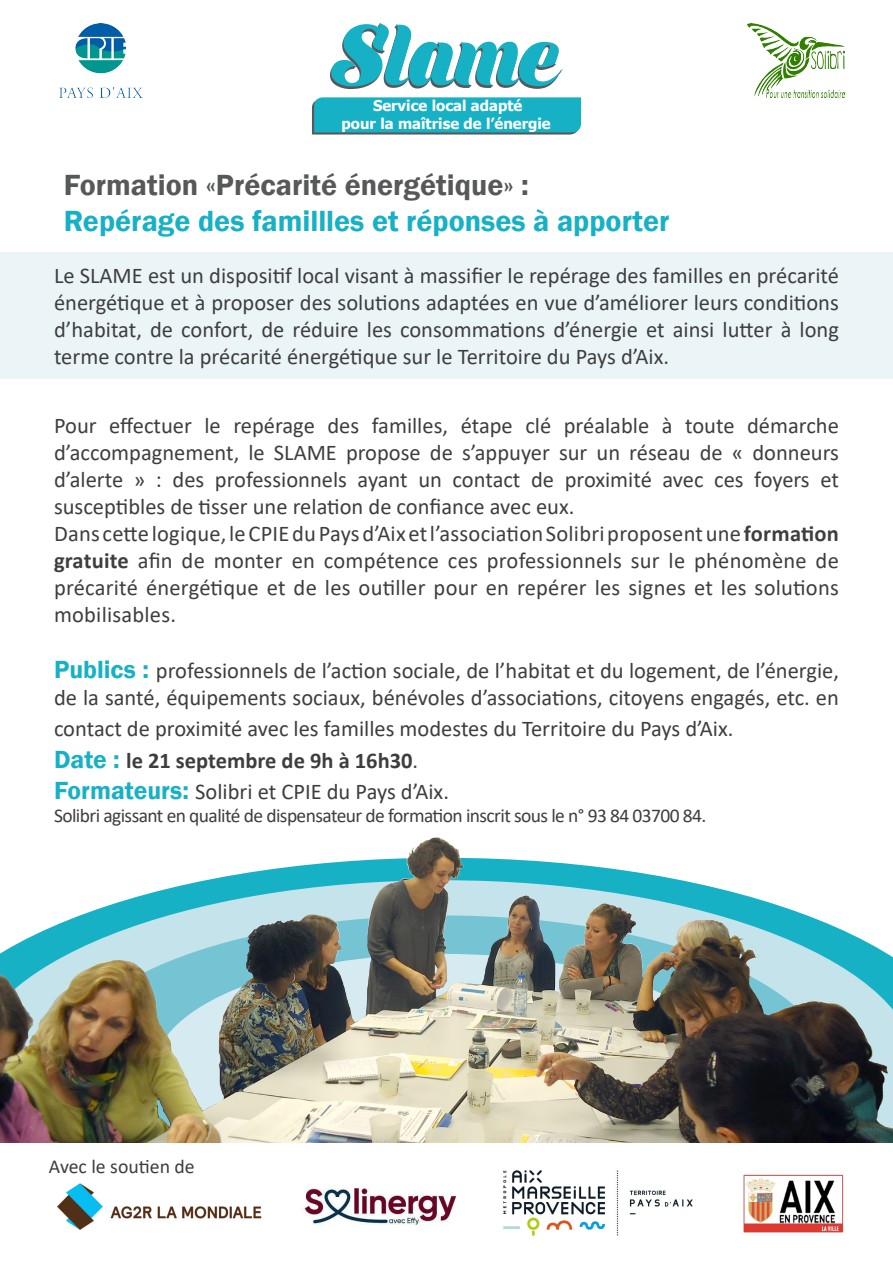
<style>
.page{position:relative;width:893px;height:1263px;background:#fff}
.page>*{position:absolute;margin:0;border:0;box-sizing:border-box;transform-origin:0 0}
.t1{font:600 30px "Franklin Gothic";color:#17b1c6}
.t2{font:600 30px "Franklin Gothic";color:#57585a}
.t3{font:22.5px/27px "Calibri";color:#3e3e3f;text-align:justify}
.t4{font:700 22.5px "Calibri";color:#3e3e3f}
.t5{font:19.8px "Calibri";color:#3e3e3f}
.t6{font:19.5px "Calibri";letter-spacing:-.03em;color:#3e3e3f}
.t7{font:700 14.85px "Tahoma";color:#fff}
.s1{font-weight:700}
.s2{font-family:"Franklin Gothic";font-weight:600;font-size:25.5px;color:#17b1c6}
.s3{font-weight:400}
</style>
<div class="page">
<img style="left:0;top:837px;width:893px;height:306px">
<img style="left:747px;top:23px;width:97px;height:75px">
<svg style="left:312px;top:97px;width:269px;height:38px;background:#21adc0"></svg>
<svg style="left:330px;top:23px;width:233px;height:66px"></svg>
<img style="left:60px;top:23px;width:82px;height:75px">
<div style="left:0;top:252px;width:893px;height:127px;background:#ebf5f8"></div>
<img style="left:743px;top:1174px;width:101px;height:59px">
<img style="left:57px;top:1183px;width:205px;height:47px">
<img style="left:503px;top:1170px;width:190px;height:66px">
<img style="left:303px;top:1188px;width:153px;height:37px">
<p class="t7" style="left:373px;top:96px;width:151px">Service local adapté</p>
<p class="t7" style="left:342px;top:113px;width:211px">pour la maîtrise de l’énergie</p>
<p class="t2" style="left:64px;top:166px;width:467px">Formation «Précarité énergétique» :</p>
<p class="t1" style="left:64px;top:202px;width:607px">Repérage des famillles et réponses à apporter</p>
<p class="t3" style="left:54px;top:262px;width:786px">Le SLAME est un dispositif local visant à massifier le repérage des familles en précarité énergétique et à proposer des solutions adaptées en vue d’améliorer leurs conditions d’habitat, de confort, de réduire les consommations d’énergie et ainsi lutter à long terme contre la précarité énergétique sur le Territoire du Pays d’Aix.</p>
<p class="t3" style="left:54px;top:412px;width:786px">Pour effectuer le repérage des familles, étape clé préalable à toute démarche d’accompagnement, le SLAME propose de s’appuyer sur un réseau de « donneurs d’alerte » : des professionnels ayant un contact de proximité avec ces foyers et susceptibles de tisser une relation de confiance avec eux.</p>
<p class="t3" style="left:54px;top:520px;width:786px">Dans cette logique, le CPIE du Pays d’Aix et l’association Solibri proposent une <span class="s1">formation gratuite</span> afin de monter en compétence ces professionnels sur le phénomène de précarité énergétique et de les outiller pour en repérer les signes et les solutions mobilisables.</p>
<p class="t3" style="left:54px;top:657px;width:786px"><span class="s2">Publics :</span> professionnels de l’action sociale, de l’habitat et du logement, de l’énergie, de la santé, équipements sociaux, bénévoles d’associations, citoyens engagés, etc. en</p>
<p class="t3" style="left:54px;top:714px;width:681px">contact de proximité avec les familles modestes du Territoire du Pays d’Aix.</p>
<p class="t4" style="left:54px;top:745px;width:366px"><span class="s2">Date :</span> le 21 septembre de 9h à 16h30<span class="s3">.</span></p>
<p class="t3" style="left:54px;top:777px;width:397px"><span class="s2">Formateurs:</span> Solibri et CPIE du Pays d’Aix.</p>
<p class="t6" style="left:54px;top:802px;width:654px">Solibri agissant en qualité de dispensateur de formation inscrit sous le n° 93 84 03700 84.</p>
<p class="t5" style="left:49px;top:1152px;width:147px">Avec le soutien de</p>
</div>
